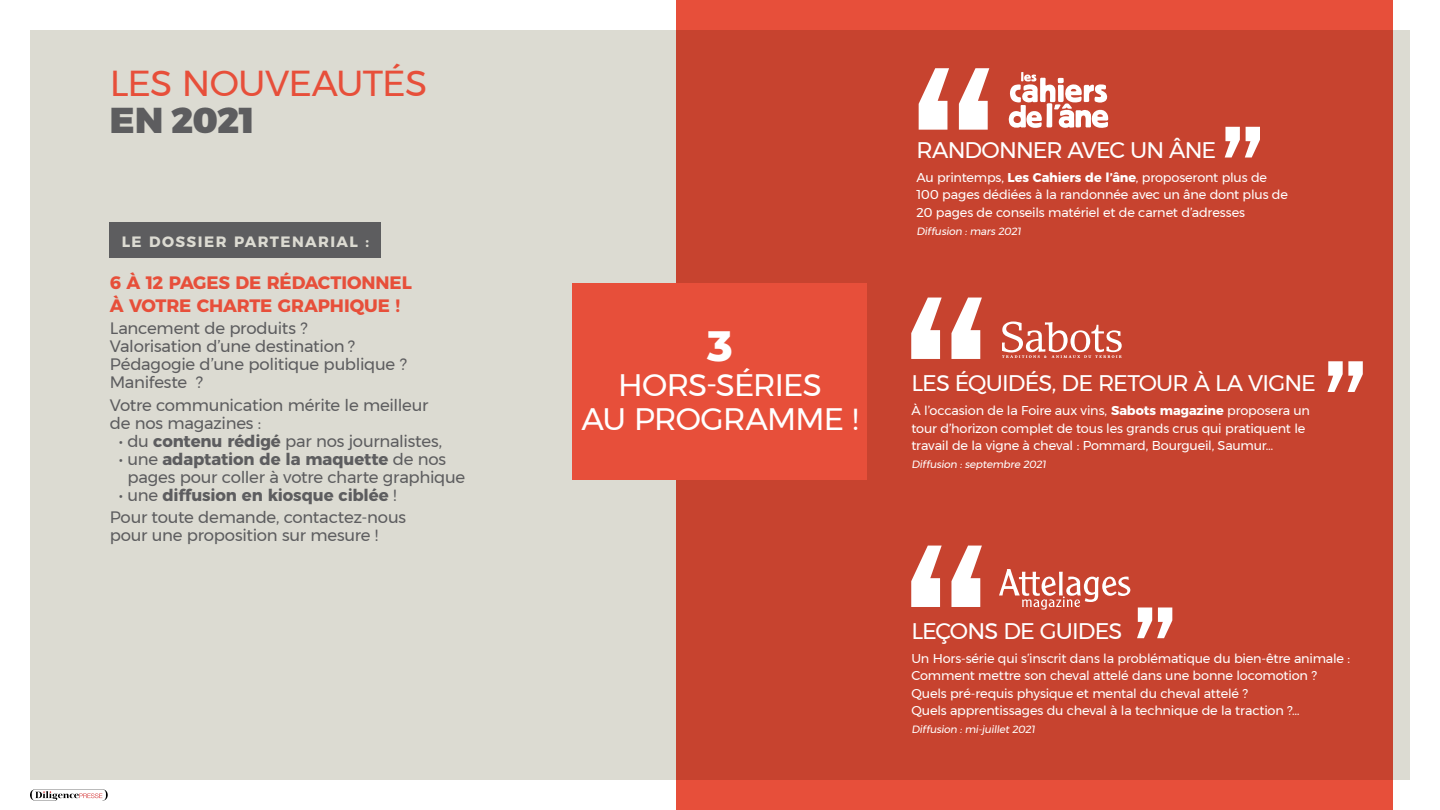
<style>
.page{position:relative;width:1440px;height:810px;background:#fff}
.page>*{position:absolute;margin:0;border:0;box-sizing:border-box;transform-origin:0 0}
.t1{font:800 42.53px "Montserrat";color:#fff}
.t2{font:36px "Montserrat";letter-spacing:-.02em;color:#e74f3a}
.t3{font:900 36px "Montserrat";letter-spacing:-.015em;color:#5d5d5f}
.t4{font:30.97px/34.7px "Montserrat";letter-spacing:-.025em;color:#fff;text-align:center}
.t5{font:22.5px "Montserrat";letter-spacing:-.04em;color:#fff}
.t6{font:700 18px/22.5px "Montserrat";letter-spacing:-.01em;color:#e74f3a}
.t7{font:16.5px/18px "Montserrat";letter-spacing:-.015em;color:#5d5d5f}
.t8{font:700 15px "Montserrat";letter-spacing:.09em;color:#dcdbd2}
.t9{font:12.83px/17.5px "Montserrat";letter-spacing:-.015em;color:#fff}
.t10{font:10.5px "Montserrat";color:#fff}
.s1{font-weight:700}
</style>
<div class="page">
<svg style="left:30px;top:789px;width:78px;height:12px"></svg>
<div style="left:30px;top:30px;width:1380px;height:750px;background:#dcdbd2"></div>
<svg style="left:676px;top:0;width:717px;height:810px;fill:#c7432f"></svg>
<svg style="left:919px;top:68px;width:70px;height:62px"></svg>
<svg style="left:911px;top:298px;width:71px;height:61px"></svg>
<svg style="left:911px;top:546px;width:71px;height:61px"></svg>
<svg style="left:1327px;top:361px;width:36px;height:31px"></svg>
<svg style="left:1137px;top:608px;width:35px;height:30px"></svg>
<svg style="left:1225px;top:127px;width:35px;height:31px"></svg>
<div style="left:110px;top:222px;width:271px;height:35px;background:#5d5d5f"></div>
<div style="left:573px;top:284px;width:294px;height:196px;background:#e74f3a"></div>
<svg style="left:1009px;top:72px;width:99px;height:57px"></svg>
<svg style="left:1002px;top:322px;width:120px;height:36px"></svg>
<svg style="left:999px;top:569px;width:131px;height:41px"></svg>
<h2 class="t2" style="left:110px;top:55px;width:319px">LES NOUVEAUTÉS</h2>
<h2 class="t3" style="left:110px;top:98px;width:146px">EN 2021</h2>
<p class="t8" style="left:122px;top:229px;width:249px">LE DOSSIER PARTENARIAL :</p>
<h3 class="t6" style="left:110px;top:270px;width:304px">6 À 12 PAGES DE RÉDACTIONNEL<br>À VOTRE CHARTE GRAPHIQUE !</h3>
<p class="t7" style="left:110px;top:319px;width:299px">Lancement de produits ?<br>Valorisation d’une destination ?<br>Pédagogie d’une politique publique ?<br>Manifeste ?</p>
<p class="t7" style="left:110px;top:396px;width:320px">Votre communication mérite le meilleur de nos magazines :</p>
<p class="t7" style="left:119px;top:432px;width:325px">• du <span class="s1">contenu rédigé</span> par nos journalistes,</p>
<p class="t7" style="left:127px;top:450px;width:339px;text-indent:-9px">• une <span class="s1">adaptation de la maquette</span> de nos pages pour coller à votre charte graphique</p>
<p class="t7" style="left:110px;top:484px;width:298px;line-height:22.5px;text-align:center">• une <span class="s1">diffusion en kiosque ciblée</span> !<br>Pour toute demande, contactez-nous</p>
<p class="t7" style="left:110px;top:526px;width:270px">pour une proposition sur mesure !</p>
<h1 class="t1" style="left:707px;top:315px;width:27px">3</h1>
<h3 class="t4" style="left:581px;top:367px;width:279px">HORS-SÉRIES<br>AU PROGRAMME !</h3>
<h3 class="t5" style="left:916px;top:133px;width:301px">RANDONNER AVEC UN ÂNE</h3>
<p class="t9" style="left:916px;top:168px;width:373px">Au printemps, <span class="s1">Les Cahiers de l’âne</span>, proposeront plus de<br>100 pages dédiées à la randonnée avec un âne dont plus de<br>20 pages de conseils matériel et de carnet d’adresses</p>
<p class="t10" style="left:916px;top:223px;width:108px">Diffusion :mars 2021</p>
<h3 class="t5" style="left:911px;top:366px;width:406px">LES ÉQUIDÉS, DE RETOUR À LA VIGNE</h3>
<p class="t9" style="left:911px;top:402px;width:400px">À l’occasion de la Foire aux vins, <span class="s1">Sabots magazine</span> proposera un tour d’horizon complet de tous les grands crus qui pratiquent le travail de la vigne à cheval : Pommard, Bourgueil, Saumur…</p>
<p class="t10" style="left:911px;top:456px;width:138px">Diffusion :septembre 2021</p>
<h3 class="t5" style="left:911px;top:614px;width:213px">LEÇONS DE GUIDES</h3>
<p class="t9" style="left:911px;top:649px;width:440px">Un Hors-série qui s’inscrit dans la problématique du bien-être animale :<br>Comment mettre son cheval attelé dans une bonne locomotion ?<br>Quels pré-requis physique et mental du cheval attelé ?<br>Quels apprentissages du cheval à la technique de la traction ?…</p>
<p class="t10" style="left:911px;top:721px;width:127px">Diffusion :mi-juillet 2021</p>
</div>
